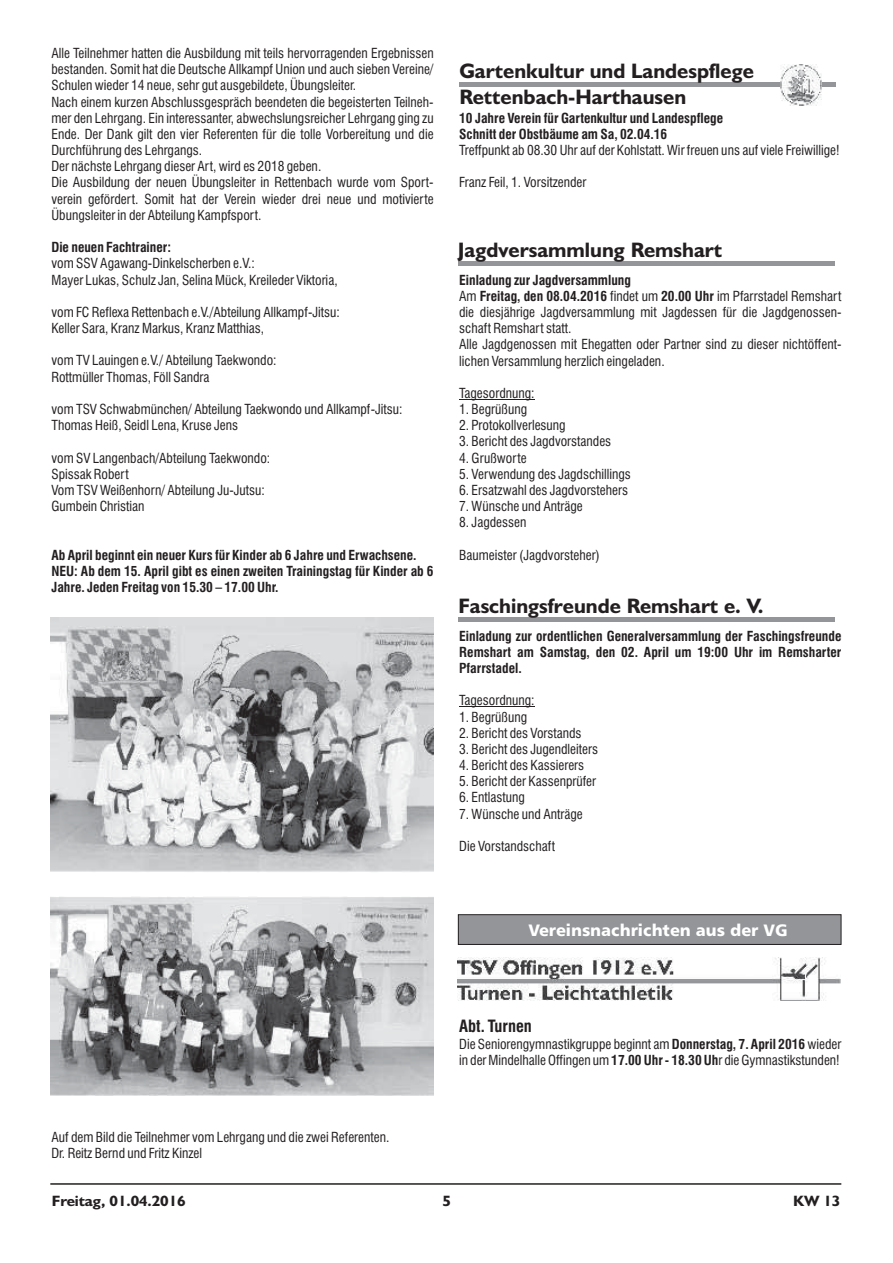
<style>
.page{position:relative;width:893px;height:1263px;background:#fff}
.page>*{position:absolute;margin:0;border:0;box-sizing:border-box;transform-origin:0 0}
.t1{font:700 21px/25.2px "Humanist 521 BT";color:#231f20}
.t2{font:16.5px "Humanist 777 BT Black B";color:#fff}
.t3{font:700 condensed 16.5px "Swiss 721 BT";color:#231f20}
.t4{font:700 15px "Humanist 521 BT";letter-spacing:-.005em;color:#231f20;scale:1.04 1}
.t5{font:condensed 13.5px/16.2px "Swiss 721 BT";color:#231f20}
.t6{font:700 condensed 13.5px/16.2px "Swiss 721 BT";color:#231f20}
.s1{font-weight:400}
.s2{font-weight:700}
</style>
<div class="page">
<hr style="left:50px;top:1183px;width:791px;height:2px;background:#231f20">
<hr style="left:459px;top:399px;width:76px;height:1px;background:#231f20">
<hr style="left:459px;top:707px;width:76px;height:1px;background:#231f20">
<img style="left:51px;top:617px;width:383px;height:255px">
<img style="left:51px;top:897px;width:383px;height:199px">
<hr style="left:460px;top:83px;width:376px;height:4px;background:#939598">
<img style="left:781px;top:65px;width:41px;height:41px">
<hr style="left:458px;top:262px;width:376px;height:4px;background:#939598">
<div style="left:458px;top:915px;width:383px;height:29px;background:#939598"></div>
<div style="left:458px;top:914px;width:383px;height:31px;border:1px solid #231f20"></div>
<img style="left:458px;top:958px;width:382px;height:43px">
<div style="left:459px;top:617px;width:376px;height:5px;background:#939598"></div>
<p class="t5" style="left:51px;top:46px;width:384px">Alle Teilnehmer hatten die Ausbildung mit teils hervorragenden Ergebnissen bestanden. Somit hat die Deutsche Allkampf Union und auch sieben Vereine/ Schulen wieder 14 neue, sehr gut ausgebildete, Übungsleiter.<br>Nach einem kurzen Abschlussgespräch beendeten die begeisterten Teilneh&shy;mer den Lehrgang. Ein interessanter, abwechslungsreicher Lehrgang ging zu</p>
<h1 class="t1" style="left:459px;top:61px;width:296px">Gartenkultur und Landespflege<br>Rettenbach-Harthausen</h1>
<p class="t6" style="left:459px;top:111px;width:265px">10 Jahre Verein für Gartenkultur und Landespflege</p>
<p class="t5" style="left:51px;top:127px;width:384px">Ende. Der Dank gilt den vier Referenten für die tolle Vorbereitung und die</p>
<p class="t6" style="left:459px;top:127px;width:210px">Schnitt der Obstbäume am Sa, 02.04.16</p>
<p class="t5" style="left:51px;top:143px;width:152px">Durchführung des Lehrgangs.</p>
<p class="t5" style="left:459px;top:143px;width:382px">Treffpunkt ab 08.30 Uhr auf der Kohlstatt. Wir freuen uns auf viele Freiwillige!</p>
<p class="t5" style="left:51px;top:159px;width:384px">Der nächste Lehrgang dieser Art, wird es 2018 geben.<br>Die Ausbildung der neuen Übungsleiter in Rettenbach wurde vom Sport-</p>
<p class="t5" style="left:459px;top:176px;width:129px">Franz Feil, 1. Vorsitzender</p>
<p class="t5" style="left:51px;top:192px;width:384px">verein gefördert. Somit hat der Verein wieder drei neue und motivierte<br>Übungsleiter in der Abteilung Kampfsport.</p>
<p class="t6" style="left:51px;top:240px;width:121px">Die neuen Fachtrainer:</p>
<p class="t5" style="left:51px;top:256px;width:288px">vom SSV Agawang-Dinkelscherben e.V.:<br>Mayer Lukas, Schulz Jan, Selina Mück, Kreileder Viktoria,</p>
<h1 class="t1" style="left:458px;top:240px;width:266px">Jagdversammlung Remshart</h1>
<p class="t6" style="left:459px;top:273px;width:384px">Einladung zur Jagdversammlung<br><span class="s1">Am</span> Freitag, den 08.04.2016 <span class="s1">findet um</span> 20.00 Uhr <span class="s1">im Pfarrstadel Remshart</span></p>
<p class="t5" style="left:51px;top:305px;width:290px">vom FC Reflexa Rettenbach e.V./Abteilung Allkampf-Jitsu:</p>
<p class="t5" style="left:459px;top:305px;width:384px">die diesjährige Jagdversammlung mit Jagdessen für die Jagdgenossen-</p>
<p class="t5" style="left:51px;top:321px;width:214px">Keller Sara, Kranz Markus, Kranz Matthias,</p>
<p class="t5" style="left:459px;top:321px;width:384px">schaft Remshart statt.<br>Alle Jagdgenossen mit Ehegatten oder Partner sind zu dieser nichtöffent-</p>
<p class="t5" style="left:51px;top:354px;width:227px">vom TV Lauingen e.V./ Abteilung Taekwondo:</p>
<p class="t5" style="left:459px;top:354px;width:207px">lichen Versammlung herzlich eingeladen.</p>
<p class="t5" style="left:51px;top:370px;width:159px">Rottmüller Thomas, Föll Sandra</p>
<p class="t5" style="left:459px;top:386px;width:77px">Tagesordnung:</p>
<p class="t5" style="left:51px;top:402px;width:353px">vom TSV Schwabmünchen/ Abteilung Taekwondo und Allkampf-Jitsu:</p>
<p class="t5" style="left:459px;top:402px;width:69px">1. Begrüßung</p>
<p class="t5" style="left:51px;top:418px;width:188px">Thomas Heiß, Seidl Lena, Kruse Jens</p>
<p class="t5" style="left:459px;top:418px;width:108px">2. Protokollverlesung</p>
<p class="t5" style="left:459px;top:435px;width:154px">3. Bericht des Jagdvorstandes</p>
<p class="t5" style="left:51px;top:451px;width:220px">vom SV Langenbach/Abteilung Taekwondo:</p>
<p class="t5" style="left:459px;top:451px;width:69px">4. Grußworte</p>
<p class="t5" style="left:51px;top:467px;width:79px">Spissak Robert</p>
<p class="t5" style="left:459px;top:467px;width:173px">5. Verwendung des Jagdschillings</p>
<p class="t5" style="left:51px;top:483px;width:215px">Vom TSV Weißenhorn/ Abteilung Ju-Jutsu:</p>
<p class="t5" style="left:459px;top:483px;width:170px">6. Ersatzwahl des Jagdvorstehers</p>
<p class="t5" style="left:51px;top:499px;width:95px">Gumbein Christian</p>
<p class="t5" style="left:459px;top:499px;width:125px">7. Wünsche und Anträge</p>
<p class="t5" style="left:459px;top:515px;width:69px">8. Jagdessen</p>
<p class="t6" style="left:51px;top:548px;width:367px">Ab April beginnt ein neuer Kurs für Kinder ab 6 Jahre und Erwachsene.</p>
<p class="t5" style="left:459px;top:548px;width:142px">Baumeister (Jagdvorsteher)</p>
<p class="t6" style="left:51px;top:564px;width:384px">NEU: Ab dem 15. April gibt es einen zweiten Trainingstag für Kinder ab 6<br>Jahre. Jeden Freitag von 15.30 – 17.00 Uhr.</p>
<h1 class="t1" style="left:458px;top:596px;width:307px">Faschingsfreunde Remshart e. V.</h1>
<p class="t6" style="left:459px;top:629px;width:384px;text-align:justify">Einladung zur ordentlichen Generalversammlung der Faschingsfreunde Remshart am Samstag, den 02. April um 19:00 Uhr im Remsharter Pfarrstadel.</p>
<p class="t5" style="left:459px;top:694px;width:77px">Tagesordnung:</p>
<p class="t5" style="left:459px;top:710px;width:69px">1. Begrüßung</p>
<p class="t5" style="left:459px;top:726px;width:124px">2. Bericht des Vorstands</p>
<p class="t5" style="left:459px;top:742px;width:140px">3. Bericht des Jugendleiters</p>
<p class="t5" style="left:459px;top:758px;width:127px">4. Bericht des Kassierers</p>
<p class="t5" style="left:459px;top:774px;width:138px">5. Bericht der Kassenprüfer</p>
<p class="t5" style="left:459px;top:791px;width:67px">6. Entlastung</p>
<p class="t5" style="left:459px;top:807px;width:125px">7. Wünsche und Anträge</p>
<p class="t5" style="left:459px;top:839px;width:97px">Die Vorstandschaft</p>
<p class="t2" style="left:526px;top:922px;width:251px">Amtl che Bekanntmachungen</p>
<p class="t2" style="left:528px;top:923px;width:261px">Vereinsnachrichten aus der VG</p>
<p class="t5" style="left:51px;top:1130px;width:339px">Auf dem Bild die Teilnehmer vom Lehrgang und die zwei Referenten.<br>Dr. Reitz Bernd und Fritz Kinzel</p>
<p class="t3" style="left:459px;top:1020px;width:74px">Abt. Turnen</p>
<p class="t5" style="left:459px;top:1037px;width:384px">Die Seniorengymnastikgruppe beginnt am <span class="s2">Donnerstag, 7. April 2016</span> wieder in der Mindelhalle Offingen um <span class="s2">17.00 Uhr - 18.30 Uh</span>r die Gymnastikstunden!</p>
<p class="t4" style="left:52px;top:1195px;width:130px">Freitag, 01.04.2016</p>
<p class="t4" style="left:442px;top:1195px;width:10px">5</p>
<p class="t4" style="left:793px;top:1195px;width:47px">KW 13</p>
</div>
